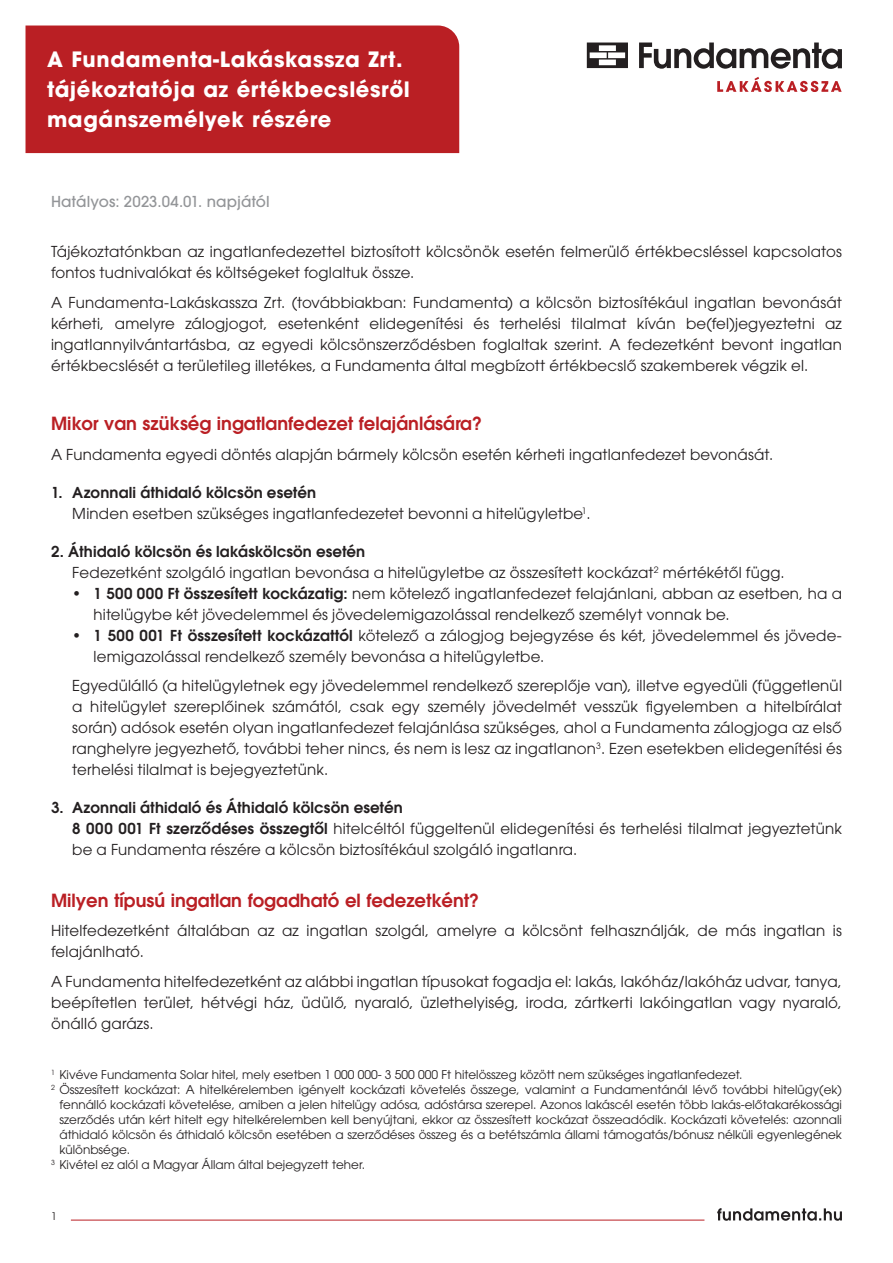
<style>
.page{position:relative;width:893px;height:1263px;background:#fff}
.page>*{position:absolute;margin:0;border:0;box-sizing:border-box;transform-origin:0 0}
.t1{font:700 21px/30px "ITC Avant Garde Pro";letter-spacing:.03em;color:#fff}
.t2{font:600 18px "ITC Avant Garde Pro";color:#ba1f24}
.kenyér_OKOK{font:15px/21px "ITC Avant Garde Pro";letter-spacing:.01em;color:#231f20}
.kenyér_OKOK-2{font:600 15px "ITC Avant Garde Pro";letter-spacing:.01em;color:#231f20}
.kenyér_OKOK-3{font:500 15px "ITC Avant Garde Pro";letter-spacing:.01em;color:#939598}
.t3{font:12px/15px "ITC Avant Garde Pro";color:#231f20;text-align:justify}
.t4{font:10.5px "ITC Avant Garde Pro";color:#231f20}
.s1{font-weight:600}
</style>
<div class="page">
<svg style="left:587px;top:43px;width:41px;height:25px"></svg>
<svg style="left:639px;top:43px;width:203px;height:26px"></svg>
<svg style="left:717px;top:77px;width:125px;height:15px"></svg>
<svg style="left:717px;top:1208px;width:125px;height:13px"></svg>
<hr style="left:71px;top:1220px;width:633px;height:1px;background:#ba1f24">
<div style="left:26px;top:26px;width:433px;height:127px;background:#ba1f24"></div>
<p class="t1" style="left:47px;top:44px;width:364px">A Fundamenta-Lakáskassza Zrt. tájékoztatója az értékbecslésről magánszemélyek részére</p>
<p class="kenyér_OKOK-3" style="left:51px;top:192px;width:220px">Hatályos: 2023.04.01. napjától</p>
<p class="kenyér_OKOK" style="left:51px;top:241px;width:792px">Tájékoztatónkban az ingatlanfedezettel biztosított kölcsönök esetén felmerülő értékbecsléssel kapcsolatos fontos tudnivalókat és költségeket foglaltuk össze.</p>
<p class="kenyér_OKOK" style="left:51px;top:292px;width:792px;text-align:justify">A Fundamenta-Lakáskassza Zrt. (továbbiakban: Fundamenta) a kölcsön biztosítékául ingatlan bevonását kérheti, amelyre zálogjogot, esetenként elidegenítési és terhelési tilalmat kíván be(fel)jegyeztetni az ingatlannyilvántartásba, az egyedi kölcsönszerződésben foglaltak szerint. A fedezetként bevont ingatlan értékbecslését a területileg illetékes, a Fundamenta által megbízott értékbecslő szakemberek végzik el.</p>
<p class="t2" style="left:51px;top:412px;width:433px">Mikor van szükség ingatlanfedezet felajánlására?</p>
<p class="kenyér_OKOK" style="left:51px;top:444px;width:724px">A Fundamenta egyedi döntés alapján bármely kölcsön esetén kérheti ingatlanfedezet bevonását.</p>
<p class="kenyér_OKOK-2" style="left:51px;top:483px;width:267px">1. Azonnali áthidaló kölcsön esetén</p>
<p class="kenyér_OKOK" style="left:72px;top:503px;width:520px">Minden esetben szükséges ingatlanfedezetet bevonni a hitelügyletbe<sup>1</sup>.</p>
<p class="kenyér_OKOK-2" style="left:51px;top:542px;width:316px">2. Áthidaló kölcsön és lakáskölcsön esetén</p>
<p class="kenyér_OKOK" style="left:72px;top:562px;width:714px">Fedezetként szolgáló ingatlan bevonása a hitelügyletbe az összesített kockázat<sup>2</sup> mértékétől függ.</p>
<p class="kenyér_OKOK" style="left:94px;top:583px;width:750px;text-indent:-21px">• <span class="s1">1 500 000 Ft összesített kockázatig:</span> nem kötelező ingatlanfedezet felajánlani, abban az esetben, ha a hitelügybe két jövedelemmel és jövedelemigazolással rendelkező személyt vonnak be.</p>
<p class="kenyér_OKOK" style="left:94px;top:625px;width:750px;text-indent:-21px">• <span class="s1">1 500 001 Ft összesített kockázattól</span> kötelező a zálogjog bejegyzése és két, jövedelemmel és jövede&shy;lemigazolással rendelkező személy bevonása a hitelügyletbe.</p>
<p class="kenyér_OKOK" style="left:72px;top:675px;width:771px;text-align:justify">Egyedülálló (a hitelügyletnek egy jövedelemmel rendelkező szereplője van), illetve egyedüli (függetlenül a hitelügylet szereplőinek számától, csak egy személy jövedelmét vesszük figyelemben a hitelbírálat során) adósok esetén olyan ingatlanfedezet felajánlása szükséges, ahol a Fundamenta zálogjoga az első ranghelyre jegyezhető, további teher nincs, és nem is lesz az ingatlanon<sup>3</sup>. Ezen esetekben elidegenítési és terhelési tilalmat is bejegyeztetünk.</p>
<p class="kenyér_OKOK-2" style="left:51px;top:798px;width:353px">3. Azonnali áthidaló és Áthidaló kölcsön esetén</p>
<p class="kenyér_OKOK" style="left:72px;top:818px;width:771px"><span class="s1">8 000 001 Ft szerződéses összegtől</span> hitelcéltól függeltenül elidegenítési és terhelési tilalmat jegyeztetünk be a Fundamenta részére a kölcsön biztosítékául szolgáló ingatlanra.</p>
<p class="t2" style="left:51px;top:888px;width:430px">Milyen típusú ingatlan fogadható el fedezetként?</p>
<p class="kenyér_OKOK" style="left:51px;top:920px;width:792px">Hitelfedezetként általában az az ingatlan szolgál, amelyre a kölcsönt felhasználják, de más ingatlan is felajánlható.</p>
<p class="kenyér_OKOK" style="left:51px;top:970px;width:792px;text-align:justify">A Fundamenta hitelfedezetként az alábbi ingatlan típusokat fogadja el: lakás, lakóház/lakóház udvar, tanya, beépítetlen terület, hétvégi ház, üdülő, nyaraló, üzlethelyiség, iroda, zártkerti lakóingatlan vagy nyaraló, önálló garázs.</p>
<p class="t3" style="left:51px;top:1067px;width:693px"><sup>1</sup> Kivéve Fundamenta Solar hitel, mely esetben 1 000 000- 3 500 000 Ft hitelösszeg között nem szükséges ingatlanfedezet.</p>
<p class="t3" style="left:60px;top:1082px;width:784px;text-indent:-9px"><sup>2</sup> Összesített kockázat: A hitelkérelemben igényelt kockázati követelés összege, valamint a Fundamentánál lévő további hitelügy(ek) fennálló kockázati követelése, amiben a jelen hitelügy adósa, adóstársa szerepel. Azonos lakáscél esetén több lakás-előtakarékossági szerződés után kért hitelt egy hitelkérelemben kell benyújtani, ekkor az összesített kockázat összeadódik. Kockázati követelés: azonnali áthidaló kölcsön és áthidaló kölcsön esetében a szerződéses összeg és a betétszámla állami támogatás/bónusz nélküli egyenlegének különbsége.</p>
<p class="t3" style="left:51px;top:1157px;width:316px"><sup>3</sup> Kivétel ez alól a Magyar Állam által bejegyzett teher.</p>
<p class="t4" style="left:51px;top:1210px;width:7px">1</p>
</div>
